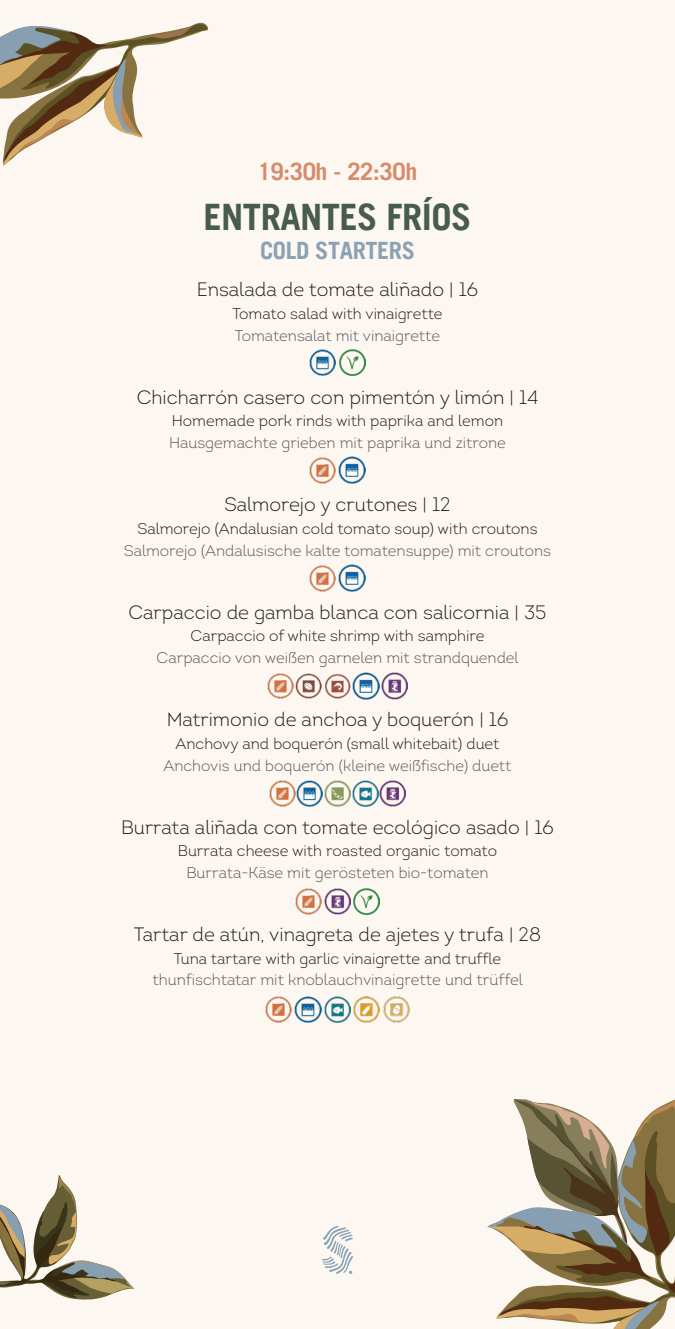
<style>
.page{position:relative;width:675px;height:1329px;background:#fdf7f1}
.page>*{position:absolute;margin:0;border:0;box-sizing:border-box;transform-origin:0 0}
.t1{font:700 36.44px "Trade Gothic LT";letter-spacing:-.015em;color:#485c4d}
.t2{font:700 23.88px "Trade Gothic LT";letter-spacing:-.015em;color:#d68c6a}
.t3{font:700 23.88px "Trade Gothic LT";letter-spacing:-.015em;color:#8aa2b5}
.t4{font:300 19.38px "Intro";color:#1a171c}
.t5{font:300 15.62px "Intro";color:#58535b}
.t6{font:300 15.5px "Intro";color:#1a171c}
.t7{font:300 15.5px "Intro";color:#58535b}
</style>
<div class="page">
<svg style="left:487px;top:1099px;width:188px;height:230px"></svg>
<svg style="left:0;top:22px;width:209px;height:144px"></svg>
<svg style="left:0;top:1175px;width:134px;height:125px"></svg>
<svg style="left:322px;top:1225px;width:31px;height:49px"></svg>
<img style="left:339px;top:457px;width:26px;height:26px">
<img style="left:310px;top:457px;width:26px;height:26px">
<img style="left:339px;top:565px;width:26px;height:26px">
<img style="left:310px;top:565px;width:26px;height:26px">
<img style="left:309px;top:349px;width:27px;height:27px">
<img style="left:340px;top:349px;width:26px;height:26px">
<img style="left:353px;top:673px;width:26px;height:26px">
<img style="left:382px;top:673px;width:26px;height:26px">
<img style="left:267px;top:673px;width:26px;height:26px">
<img style="left:325px;top:673px;width:25px;height:26px">
<img style="left:296px;top:673px;width:26px;height:26px">
<img style="left:352px;top:781px;width:26px;height:26px">
<img style="left:380px;top:781px;width:26px;height:26px">
<img style="left:269px;top:781px;width:26px;height:26px">
<img style="left:297px;top:781px;width:26px;height:26px">
<img style="left:325px;top:781px;width:25px;height:26px">
<img style="left:354px;top:889px;width:26px;height:26px">
<img style="left:325px;top:888px;width:25px;height:27px">
<img style="left:295px;top:889px;width:26px;height:26px">
<img style="left:324px;top:996px;width:26px;height:26px">
<img style="left:294px;top:996px;width:27px;height:27px">
<img style="left:383px;top:996px;width:27px;height:27px">
<img style="left:354px;top:996px;width:26px;height:26px">
<img style="left:265px;top:996px;width:26px;height:26px">
<h2 class="t2" style="left:258px;top:157px;width:161px">19:30h - 22:30h</h2>
<h1 class="t1" style="left:204px;top:195px;width:269px">ENTRANTES FRÍOS</h1>
<h2 class="t3" style="left:260px;top:235px;width:156px">COLD STARTERS</h2>
<p class="t4" style="left:197px;top:278px;width:283px">Ensalada de tomate aliñado | 16</p>
<p class="t6" style="left:232px;top:303px;width:212px">Tomato salad with vinaigrette</p>
<p class="t7" style="left:235px;top:326px;width:207px">Tomatensalat mit vinaigrette</p>
<p class="t4" style="left:137px;top:385px;width:403px">Chicharrón casero con pimentón y limón | 14</p>
<p class="t6" style="left:172px;top:411px;width:333px">Homemade pork rinds with paprika and lemon</p>
<p class="t7" style="left:169px;top:433px;width:338px">Hausgemachte grieben mit paprika und zitrone</p>
<p class="t4" style="left:224px;top:493px;width:228px">Salmorejo y crutones | 12</p>
<p class="t6" style="left:137px;top:518px;width:402px">Salmorejo (Andalusian cold tomato soup) with croutons</p>
<p class="t7" style="left:124px;top:541px;width:429px">Salmorejo (Andalusische kalte tomatensuppe) mit croutons</p>
<p class="t4" style="left:128px;top:600px;width:420px">Carpaccio de gamba blanca con salicornia | 35</p>
<p class="t6" style="left:191px;top:626px;width:295px">Carpaccio of white shrimp with samphire</p>
<p class="t7" style="left:157px;top:648px;width:363px">Carpaccio von weißen garnelen mit strandquendel</p>
<p class="t4" style="left:167px;top:708px;width:343px">Matrimonio de anchoa y boquerón | 16</p>
<p class="t6" style="left:176px;top:733px;width:325px">Anchovy and boquerón (small whitebait) duet</p>
<p class="t7" style="left:163px;top:756px;width:350px">Anchovis und boquerón (kleine weißfische) duett</p>
<p class="t4" style="left:121px;top:815px;width:434px">Burrata aliñada con tomate ecológico asado | 16</p>
<p class="t6" style="left:178px;top:841px;width:321px">Burrata cheese with roasted organic tomato</p>
<p class="t7" style="left:186px;top:863px;width:304px">Burrata-Käse mit gerösteten bio-tomaten</p>
<p class="t4" style="left:134px;top:922px;width:409px">Tartar de atún, vinagreta de ajetes y trufa | 28</p>
<p class="t6" style="left:174px;top:948px;width:329px">Tuna tartare with garlic vinaigrette and truffle</p>
<p class="t5" style="left:152px;top:970px;width:372px">thunfischtatar mit knoblauchvinaigrette und trüffel</p>
</div>
